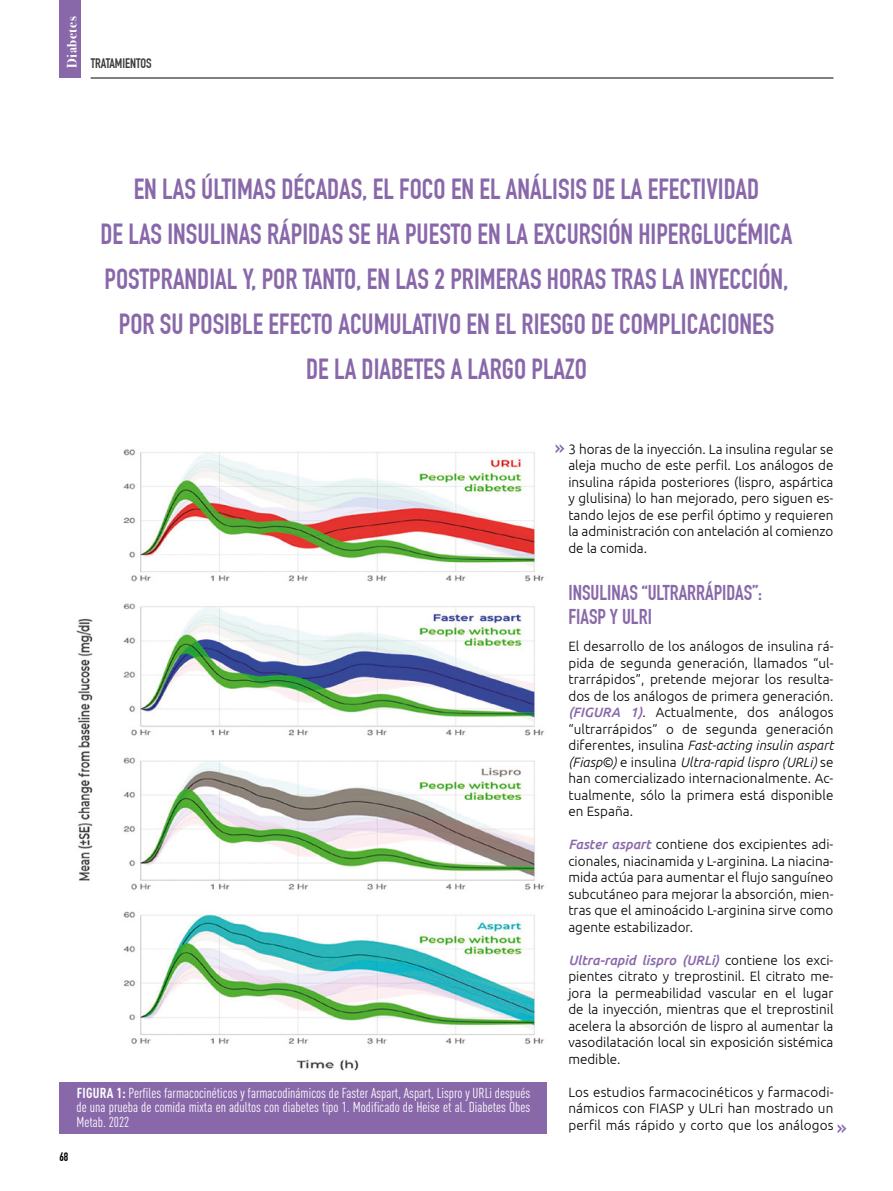
<style>
.page{position:relative;width:893px;height:1191px;background:#fff}
.page>*{position:absolute;margin:0;border:0;box-sizing:border-box;transform-origin:0 0}
.t1{font:28.5px/45px "DIN Engschrift Std";color:#8968aa;text-align:center}
.t2{font:22.5px "DIN Engschrift Std";color:#8968aa}
.t3{font:21px/24px "DIN Engschrift Std";color:#8968aa}
.t4{font:condensed 14.25px/14.2px "DIN Pro";color:#fff;text-align:justify}
.t5{font:300 13.5px/16.5px "Ubuntu";color:#000;text-align:justify}
.t6{font:13.5px "DIN Engschrift Std";color:#3c3c3b}
.t7{font:700 13.5px "Bodoni Svty Two ITCTT";letter-spacing:.04em;color:#fff}
.t8{font:12px "DIN Engschrift Std";color:#000}
.s1{font-weight:700}
.s2{font-weight:500;font-style:italic;color:#8968aa}
.s3{font-style:italic}
</style>
<div class="page">
<hr style="left:91px;top:78px;width:742px;height:1px;background:#000">
<div style="left:60px;top:0;width:21px;height:78px;background:#8968aa"></div>
<div style="left:60px;top:1081px;width:487px;height:52px;background:#8968aa"></div>
<img style="left:76px;top:449px;width:469px;height:622px">
<p class="t7" style="left:61px;top:68px;width:53px;rotate:-90deg">Diabetes</p>
<p class="t6" style="left:91px;top:55px;width:63px">TRATAMIENTOS</p>
<p class="t1" style="left:100px;top:167px;width:693px">EN LAS ÚLTIMAS DÉCADAS, EL FOCO EN EL ANÁLISIS DE LA EFECTIVIDAD<br>DE LAS INSULINAS RÁPIDAS SE HA PUESTO EN LA EXCURSIÓN HIPERGLUCÉMICA POSTPRANDIAL Y, POR TANTO, EN LAS 2 PRIMERAS HORAS TRAS LA INYECCIÓN, POR SU POSIBLE EFECTO ACUMULATIVO EN EL RIESGO DE COMPLICACIONES<br>DE LA DIABETES A LARGO PLAZO</p>
<p class="t4" style="left:77px;top:1085px;width:455px"><span class="s1">FIGURA 1:</span> Perfiles farmacocinéticos y farmacodinámicos de Faster Aspart, Aspart, Lispro y URLi después de una prueba de comida mixta en adultos con diabetes tipo 1. Modificado de Heise et al. Diabetes Obes Metab. 2022</p>
<p class="t8" style="left:60px;top:1149px;width:10px">68</p>
<p class="t5" style="left:568px;top:440px;width:267px">3 horas de la inyección. La insulina regular se aleja mucho de este perfil. Los análogos de insulina rápida posteriores (lispro, aspártica y glulisina) lo han mejorado, pero siguen es&shy;tando lejos de ese perfil óptimo y requieren la administración con antelación al comienzo de la comida.</p>
<h3 class="t3" style="left:568px;top:581px;width:195px">INSULINAS “ULTRARRÁPIDAS”:<br>FIASP Y ULRI</h3>
<p class="t5" style="left:568px;top:638px;width:267px">El desarrollo de los análogos de insulina rá&shy;pida de segunda generación, llamados “ul&shy;trarrápidos”, pretende mejorar los resulta&shy;dos de los análogos de primera generación. <span class="s2">(FIGURA 1)</span>. Actualmente, dos análogos “ultrarrápidos” o de segunda generación diferentes, insulina <span class="s3">Fast-acting insulin aspart (Fiasp©)</span> e insulina <span class="s3">Ultra-rapid lispro (URLi)</span> se han comercializado internacionalmente. Ac&shy;tualmente, sólo la primera está disponible en España.</p>
<p class="t5" style="left:568px;top:836px;width:267px"><span class="s2">Faster aspart</span> contiene dos excipientes adi&shy;cionales, niacinamida y L-arginina. La niacina&shy;mida actúa para aumentar el flujo sanguíneo subcutáneo para mejorar la absorción, mien&shy;tras que el aminoácido L-arginina sirve como agente estabilizador.</p>
<p class="t5" style="left:568px;top:951px;width:267px"><span class="s2">Ultra-rapid lispro (URLi)</span> contiene los exci&shy;pientes citrato y treprostinil. El citrato me&shy;jora la permeabilidad vascular en el lugar de la inyección, mientras que el treprostinil acelera la absorción de lispro al aumentar la vasodilatación local sin exposición sistémica medible.</p>
<p class="t5" style="left:568px;top:1083px;width:267px">Los estudios farmacocinéticos y farmacodi&shy;námicos con FIASP y ULri han mostrado un perfil más rápido y corto que los análogos</p>
<h2 class="t2" style="left:555px;top:433px;width:11px">»</h2>
<h2 class="t2" style="left:837px;top:1114px;width:11px">»</h2>
</div>
